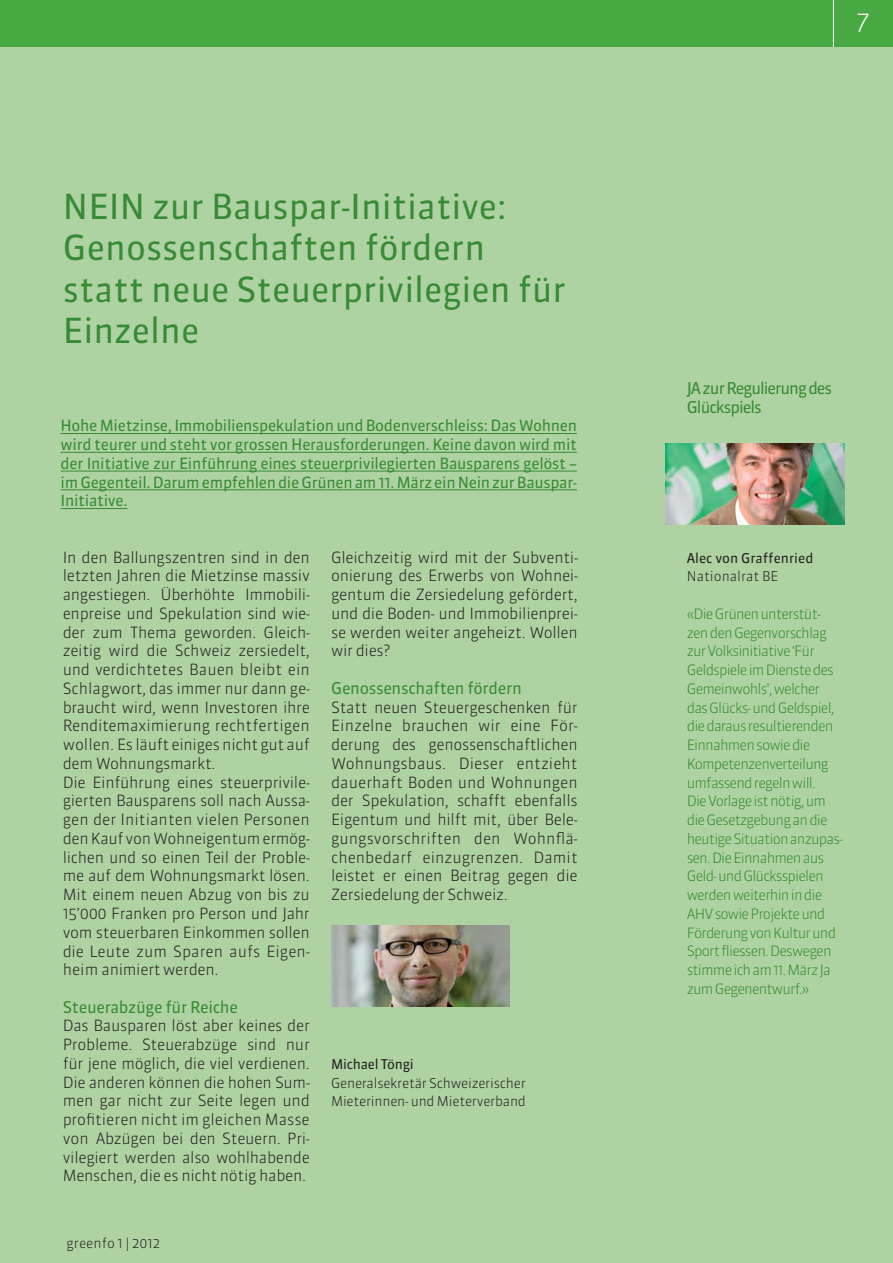
<style>
.page{position:relative;width:893px;height:1263px;background:#fff}
.page>*{position:absolute;margin:0;border:0;box-sizing:border-box;transform-origin:0 0}
.t1{font:34.5px/41.2px "Sanuk OT";color:#368b35}
.t2{font:300 24.75px "Sanuk OT";color:#fff}
.t3{font:16.2px "Sanuk OT";letter-spacing:-.02em;color:#368b35}
.t4{font:16.2px/18.8px "Sanuk OT";letter-spacing:-.06em;color:#368b35}
.t5{font:300 15.45px/18.8px "Sanuk OT";letter-spacing:-.02em;color:#231f20;text-align:justify}
.t6{font:15.45px/18.8px "Sanuk OT";letter-spacing:-.02em;color:#368b35;text-align:justify}
.t7{font:300 14.25px/18.8px "Sanuk OT";letter-spacing:-.06em;color:#368b35}
.t8{font:300 13.5px/18.8px "Sanuk OT";letter-spacing:-.02em;color:#231f20}
.t9{font:300 13.5px "Sanuk OT";color:#231f20}
.t10{font:13.5px "Sanuk OT";color:#231f20}
.t11{font:13.5px "Sanuk OT";letter-spacing:-.02em;color:#231f20}
</style>
<div class="page">
<div style="left:0;top:47px;width:893px;height:1216px;background:#aed2a1"></div>
<hr style="left:61px;top:433px;width:516px;height:1px;background:#368b35">
<hr style="left:61px;top:452px;width:516px;height:1px;background:#368b35">
<hr style="left:61px;top:471px;width:516px;height:1px;background:#368b35">
<hr style="left:61px;top:489px;width:516px;height:1px;background:#368b35">
<hr style="left:61px;top:508px;width:67px;height:1px;background:#368b35">
<img style="left:331px;top:926px;width:178px;height:80px">
<div style="left:0;top:0;width:893px;height:47px;background:#48a942"></div>
<img style="left:666px;top:444px;width:178px;height:80px">
<hr style="left:833px;top:0;width:1px;height:47px;background:#fff">
<h1 class="t1" style="left:63px;top:188px;width:504px">NEIN zur Bauspar-Initiative:<br>Genossenschaften fördern statt neue Steuerprivilegien für<br>Einzelne</h1>
<p class="t6" style="left:61px;top:417px;width:518px">Hohe Mietzinse, Immobilienspekulation und Bodenverschleiss: Das Wohnen wird teurer und steht vor grossen Herausforderungen. Keine davon wird mit der Initiative zur Einführung eines steuerprivilegierten Bausparens gelöst – im Gegenteil. Darum empfehlen die Grünen am 11. März ein Nein zur Bauspar-Initiative.</p>
<p class="t5" style="left:63px;top:549px;width:249px;text-align:left">In den Ballungszentren sind in den letzten Jahren die Mietzinse massiv angestiegen. Überhöhte Immobili&shy;enpreise und Spekulation sind wie&shy;der zum Thema geworden. Gleich&shy;zeitig wird die Schweiz zersiedelt, und verdichtetes Bauen bleibt ein Schlagwort, das immer nur dann ge&shy;braucht wird, wenn Investoren ihre Renditemaximierung rechtfertigen wollen. Es läuft einiges nicht gut auf dem Wohnungsmarkt.<br>Die Einführung eines steuerprivile&shy;gierten Bausparens soll nach Aussa&shy;gen der Initianten vielen Personen den Kauf von Wohneigentum ermög&shy;lichen und so einen Teil der Proble&shy;me auf dem Wohnungsmarkt lösen.<br>Mit einem neuen Abzug von bis zu 15’000 Franken pro Person und Jahr vom steuerbaren Einkommen sollen die Leute zum Sparen aufs Eigen&shy;heim animiert werden.</p>
<p class="t3" style="left:63px;top:999px;width:177px">Steuerabzüge für Reiche</p>
<p class="t5" style="left:63px;top:1017px;width:249px">Das Bausparen löst aber keines der Probleme. Steuerabzüge sind nur für jene möglich, die viel verdienen.<br>Die anderen können die hohen Sum&shy;men gar nicht zur Seite legen und profitieren nicht im gleichen Masse von Abzügen bei den Steuern. Pri&shy;vilegiert werden also wohlhabende Menschen, die es nicht nötig haben.</p>
<p class="t9" style="left:67px;top:1236px;width:95px">greenfo 1 | 2012</p>
<p class="t5" style="left:331px;top:549px;width:248px">Gleichzeitig wird mit der Subventi&shy;onierung des Erwerbs von Wohnei&shy;gentum die Zersiedelung gefördert, und die Boden- und Immobilienprei&shy;se werden weiter angeheizt. Wollen wir dies?</p>
<p class="t3" style="left:331px;top:680px;width:192px">Genossenschaften fördern</p>
<p class="t5" style="left:331px;top:699px;width:248px">Statt neuen Steuergeschenken für Einzelne brauchen wir eine För&shy;derung des genossenschaftlichen Wohnungsbaus. Dieser entzieht dauerhaft Boden und Wohnungen der Spekulation, schafft ebenfalls Eigentum und hilft mit, über Bele&shy;gungsvorschriften den Wohnflä&shy;chenbedarf einzugrenzen. Damit leistet er einen Beitrag gegen die Zersiedelung der Schweiz.</p>
<p class="t11" style="left:331px;top:1058px;width:84px">Michael Töngi</p>
<p class="t8" style="left:331px;top:1074px;width:196px">Generalsekretär Schweizerischer<br>Mieterinnen- und Mieterverband</p>
<h2 class="t2" style="left:857px;top:9px;width:14px">7</h2>
<p class="t4" style="left:687px;top:380px;width:147px">JA zur Regulierung des<br>Glückspiels</p>
<p class="t10" style="left:687px;top:551px;width:128px">Alec von Graffenried</p>
<p class="t9" style="left:687px;top:570px;width:93px">Nationalrat BE</p>
<p class="t7" style="left:687px;top:605px;width:158px">«Die Grünen unterstüt&shy;zen den Gegenvorschlag zur Volksinitiative ‘Für<br>Geldspiele im Dienste des<br>Gemeinwohls’, welcher das Glücks- und Geldspiel, die daraus resultierenden<br>Einnahmen sowie die<br>Kompetenzenverteilung umfassend regeln will.<br>Die Vorlage ist nötig, um die Gesetzgebung an die heutige Situation anzupas&shy;sen. Die Einnahmen aus<br>Geld- und Glücksspielen werden weiterhin in die<br>AHV sowie Projekte und<br>Förderung von Kultur und<br>Sport fliessen. Deswegen stimme ich am 11. März Ja zum Gegenentwurf.»</p>
</div>
